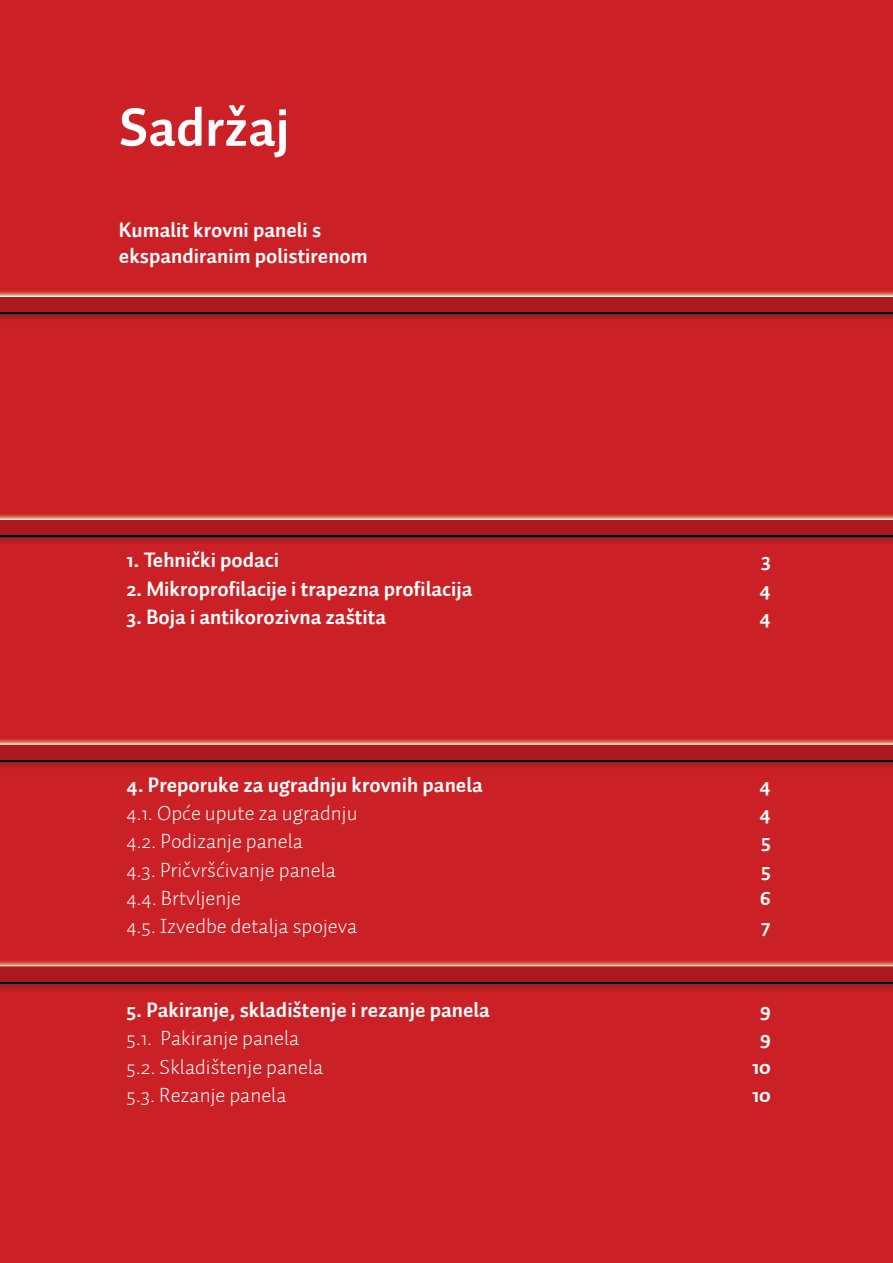
<style>
.page{position:relative;width:893px;height:1263px;background:#cc2027}
.page>*{position:absolute;margin:0;border:0;box-sizing:border-box;transform-origin:0 0}
.t1{font:700 54px "Auto 2";color:#fff}
.t2{font:700 21px/25.2px "Auto 2";color:#fff}
.t3{font:300 21px "Auto 2";color:#fff}
</style>
<div class="page">
<svg style="left:0;top:291px;width:893px;height:7px;background:#d8786b"></svg>
<svg style="left:0;top:312px;width:893px;height:8px;background:#7c1a1c"></svg>
<div style="left:0;top:298px;width:893px;height:14px;background:#ab181d"></div>
<svg style="left:0;top:514px;width:893px;height:8px;background:#d16559"></svg>
<svg style="left:0;top:535px;width:893px;height:8px;background:#78191b"></svg>
<div style="left:0;top:522px;width:893px;height:13px;background:#ab181d"></div>
<svg style="left:0;top:739px;width:893px;height:7px;background:#d57061"></svg>
<svg style="left:0;top:760px;width:893px;height:8px"></svg>
<div style="left:0;top:746px;width:893px;height:14px;background:#ab181d"></div>
<svg style="left:0;top:961px;width:893px;height:7px;background:#d16656"></svg>
<svg style="left:0;top:981px;width:893px;height:9px"></svg>
<div style="left:0;top:968px;width:893px;height:13px;background:#ab181d"></div>
<h1 class="t1" style="left:119px;top:92px;width:172px">Sadržaj</h1>
<p class="t2" style="left:119px;top:218px;width:250px">Kumalit krovni paneli s ekspandiranim polistirenom</p>
<p class="t2" style="left:126px;top:548px;width:154px">1. Tehnički podaci</p>
<p class="t2" style="left:761px;top:548px;width:11px">3</p>
<p class="t2" style="left:126px;top:576px;width:348px">2. Mikroprofilacije i trapezna profilacija</p>
<p class="t2" style="left:759px;top:576px;width:13px">4</p>
<p class="t2" style="left:126px;top:604px;width:261px">3. Boja i antikorozivna zaštita</p>
<p class="t2" style="left:759px;top:604px;width:13px">4</p>
<p class="t2" style="left:126px;top:773px;width:358px">4. Preporuke za ugradnju krovnih panela</p>
<p class="t2" style="left:759px;top:773px;width:13px">4</p>
<p class="t3" style="left:126px;top:800px;width:233px">4.1. Opće upute za ugradnju</p>
<p class="t2" style="left:759px;top:801px;width:13px">4</p>
<p class="t3" style="left:126px;top:828px;width:178px">4.2. Podizanje panela</p>
<p class="t2" style="left:761px;top:829px;width:11px">5</p>
<p class="t3" style="left:126px;top:856px;width:211px">4.3. Pričvršćivanje panela</p>
<p class="t2" style="left:761px;top:857px;width:11px">5</p>
<p class="t3" style="left:126px;top:884px;width:116px">4.4. Brtvljenje</p>
<p class="t2" style="left:760px;top:885px;width:12px">6</p>
<p class="t3" style="left:126px;top:913px;width:232px">4.5. Izvedbe detalja spojeva</p>
<p class="t2" style="left:761px;top:914px;width:11px">7</p>
<p class="t2" style="left:126px;top:998px;width:365px">5. Pakiranje, skladištenje i rezanje panela</p>
<p class="t2" style="left:760px;top:998px;width:12px">9</p>
<p class="t3" style="left:126px;top:1025px;width:174px">5.1. Pakiranje panela</p>
<p class="t2" style="left:760px;top:1026px;width:12px">9</p>
<p class="t3" style="left:126px;top:1053px;width:198px">5.2. Skladištenje panela</p>
<p class="t2" style="left:752px;top:1054px;width:20px">10</p>
<p class="t3" style="left:126px;top:1081px;width:162px">5.3. Rezanje panela</p>
<p class="t2" style="left:752px;top:1082px;width:20px">10</p>
</div>
